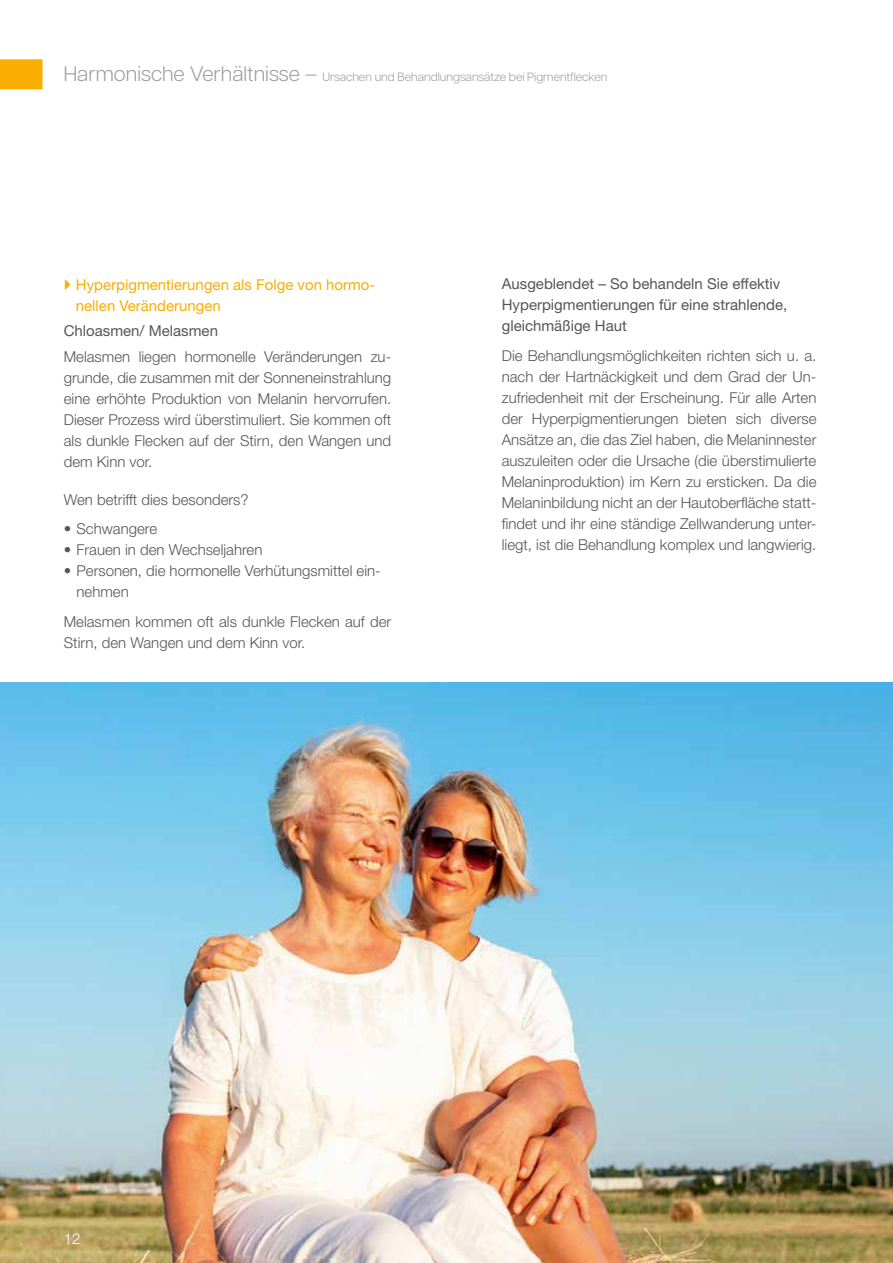
<style>
.page{position:relative;width:893px;height:1263px;background:#fff}
.page>*{position:absolute;margin:0;border:0;box-sizing:border-box;transform-origin:0 0}
.t1{font:300 15px/21px "Helvetica Neue LT Pro";color:#565656;text-align:justify}
.t2{font:15px/21px "Helvetica Neue LT Pro";color:#565656}
.t3{font:15px/21px "Helvetica Neue LT Pro";color:#f9ae00}
.t4{font:300 15px "Helvetica Neue LT Pro";color:#fff}
.t5{font:300 12px "Articulat CF";color:#9c9d9d}
.s1{font-size:21px}
</style>
<div class="page">
<img style="left:0;top:682px;width:893px;height:581px">
<div style="left:0;top:59px;width:43px;height:30px;background:#f9ae00"></div>
<p class="t5" style="left:64px;top:68px;width:545px"><span class="s1">Harmonische Verhältnisse –</span> Ursachen und Behandlungsansätze bei Pigmentflecken</p>
<p class="t3" style="left:76px;top:274px;width:301px">Hyperpigmentierungen als Folge von hormo&shy;nellen Veränderungen</p>
<p class="t2" style="left:64px;top:320px;width:156px">Chloasmen/ Melasmen</p>
<p class="t1" style="left:64px;top:345px;width:329px">Melasmen liegen hormonelle Veränderungen zu&shy;grunde, die zusammen mit der Sonneneinstrahlung eine erhöhte Produktion von Melanin hervorrufen.<br>Dieser Prozess wird überstimuliert. Sie kommen oft als dunkle Flecken auf der Stirn, den Wangen und dem Kinn vor.</p>
<p class="t1" style="left:64px;top:488px;width:186px">Wen betrifft dies besonders?</p>
<p class="t1" style="left:64px;top:518px;width:95px">• Schwangere</p>
<p class="t1" style="left:64px;top:539px;width:200px">• Frauen in den Wechseljahren</p>
<p class="t1" style="left:77px;top:560px;width:306px;text-indent:-13px">• Personen, die hormonelle Verhütungsmittel ein&shy;nehmen</p>
<p class="t1" style="left:64px;top:610px;width:329px">Melasmen kommen oft als dunkle Flecken auf der<br>Stirn, den Wangen und dem Kinn vor.</p>
<p class="t2" style="left:502px;top:273px;width:287px">Ausgeblendet – So behandeln Sie effektiv<br>Hyperpigmentierungen für eine strahlende, gleichmäßige Haut</p>
<p class="t1" style="left:502px;top:345px;width:316px">Die Behandlungsmöglichkeiten richten sich u. a. nach der Hartnäckigkeit und dem Grad der Un&shy;zufriedenheit mit der Erscheinung. Für alle Arten der Hyperpigmentierungen bieten sich diverse Ansätze an, die das Ziel haben, die Melaninnester auszuleiten oder die Ursache (die überstimulierte Melaninproduktion) im Kern zu ersticken. Da die Melaninbildung nicht an der Hautoberfläche statt&shy;findet und ihr eine ständige Zellwanderung unter&shy;liegt, ist die Behandlung komplex und langwierig.</p>
<p class="t4" style="left:64px;top:1229px;width:18px">12</p>
</div>
